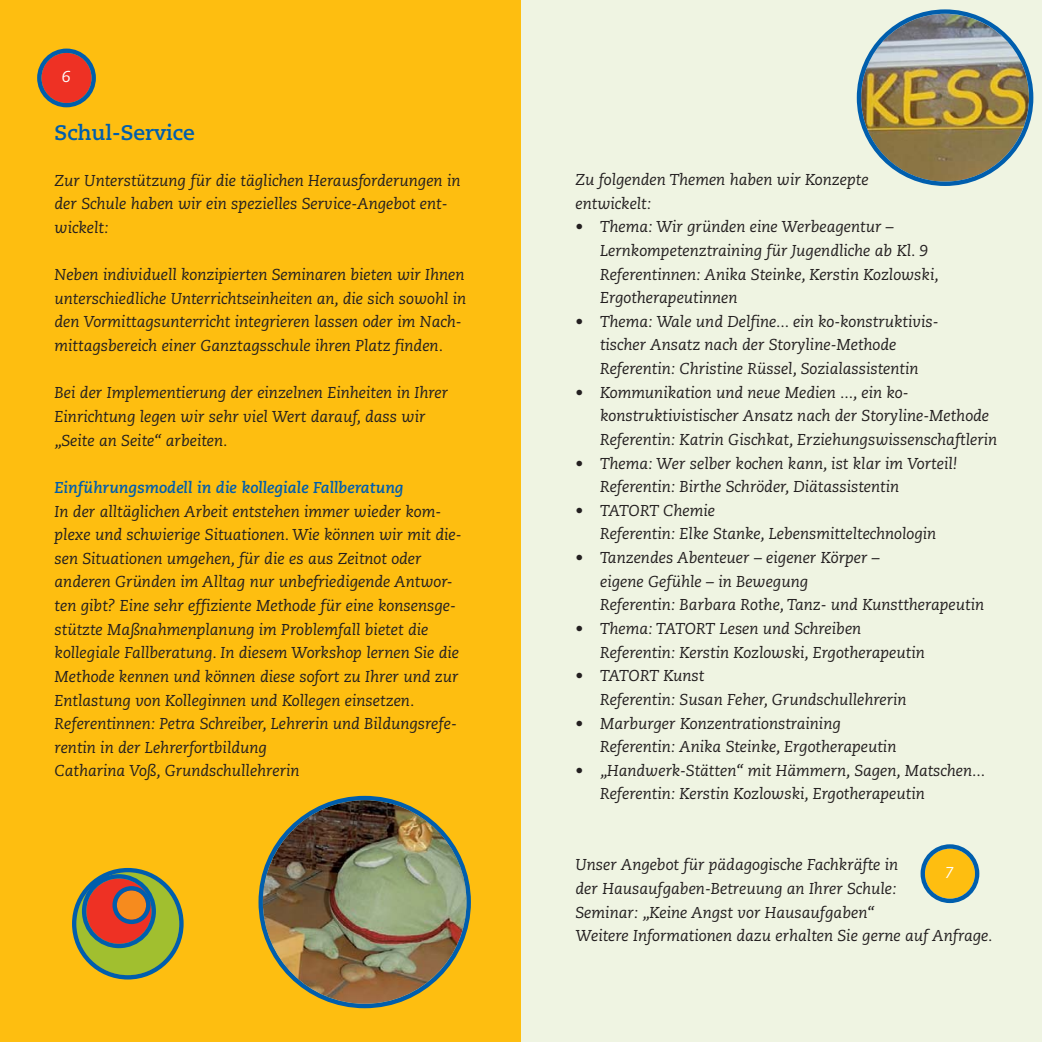
<style>
.page{position:relative;width:1042px;height:1042px;background:#fff}
.page>*{position:absolute;margin:0;border:0;box-sizing:border-box;transform-origin:0 0}
.t1{font:700 21px "Caecilia";color:#005ead}
.t2{font:italic 15.75px/23.6px "Caecilia";color:#231f20}
.t3{font:italic 700 15.75px "Caecilia";color:#005ead}
.t4{font:italic 15.75px "Caecilia";color:#fff}
</style>
<div class="page">
<div style="left:0;top:0;width:521px;height:1042px;background:#febe10"></div>
<div style="left:521px;top:0;width:521px;height:1042px;background:#eff4e2"></div>
<svg style="left:37px;top:49px;width:59px;height:58px"></svg>
<svg style="left:72px;top:868px;width:112px;height:111px"></svg>
<img style="left:258px;top:796px;width:213px;height:212px">
<img style="left:857px;top:9px;width:176px;height:177px">
<svg style="left:920px;top:844px;width:59px;height:59px"></svg>
<p class="t4" style="left:62px;top:70px;width:10px">6</p>
<h1 class="t1" style="left:55px;top:124px;width:142px">Schul-Service</h1>
<p class="t2" style="left:55px;top:170px;width:407px">Zur Unterstützung für die täglichen Herausforderungen in der Schule haben wir ein spezielles Service-Angebot ent&shy;wickelt:</p>
<p class="t2" style="left:55px;top:264px;width:413px">Neben individuell konzipierten Seminaren bieten wir Ihnen unterschiedliche Unterrichtseinheiten an, die sich sowohl in den Vormittagsunterricht integrieren lassen oder im Nach&shy;mittagsbereich einer Ganztagsschule ihren Platz finden.</p>
<p class="t2" style="left:55px;top:382px;width:395px">Bei der Implementierung der einzelnen Einheiten in Ihrer<br>Einrichtung legen wir sehr viel Wert darauf, dass wir „Seite an Seite“ arbeiten.</p>
<p class="t3" style="left:55px;top:481px;width:351px">Einführungsmodell in die kollegiale Fallberatung</p>
<p class="t2" style="left:55px;top:501px;width:408px">In der alltäglichen Arbeit entstehen immer wieder kom&shy;plexe und schwierige Situationen. Wie können wir mit die&shy;sen Situationen umgehen, für die es aus Zeitnot oder anderen Gründen im Alltag nur unbefriedigende Antwor&shy;ten gibt? Eine sehr effiziente Methode für eine konsensge&shy;stützte Maßnahmenplanung im Problemfall bietet die kollegiale Fallberatung. In diesem Workshop lernen Sie die Methode kennen und können diese sofort zu Ihrer und zur Entlastung von Kolleginnen und Kollegen einsetzen.<br>Referentinnen: Petra Schreiber, Lehrerin und Bildungsrefe&shy;rentin in der Lehrerfortbildung<br>Catharina Voß, Grundschullehrerin</p>
<p class="t2" style="left:575px;top:169px;width:295px">Zu folgenden Themen haben wir Konzepte entwickelt:</p>
<p class="t2" style="left:600px;top:216px;width:340px;text-indent:-25px">• Thema: Wir gründen eine Werbeagentur – Lernkompetenztraining für Jugendliche ab Kl. 9<br>Referentinnen: Anika Steinke, Kerstin Kozlowski, Ergotherapeutinnen</p>
<p class="t2" style="left:600px;top:311px;width:340px;text-indent:-25px">• Thema: Wale und Delfine... ein ko-konstruk tivis - tischer Ansatz nach der Storyline-Methode<br>Referentin: Christine Rüssel, Sozialassistentin</p>
<p class="t2" style="left:600px;top:382px;width:399px;text-indent:-25px">• Kommunikation und neue Medien ..., ein ko-<br>konstruk tivistischer Ansatz nach der Storyline-Methode<br>Referentin: Katrin Gischkat, Erziehungswissen schaftlerin</p>
<p class="t2" style="left:600px;top:453px;width:359px;text-indent:-25px">• Thema: Wer selber kochen kann, ist klar im Vorteil!<br>Referentin: Birthe Schröder, Diätassistentin</p>
<p class="t2" style="left:600px;top:500px;width:338px;text-indent:-25px">• TATORT Chemie<br>Referentin: Elke Stanke, Lebensmitteltechnologin</p>
<p class="t2" style="left:600px;top:547px;width:386px;text-indent:-25px">• Tanzendes Abenteuer – eigener Körper –<br>eigene Gefühle – in Bewegung<br>Referentin: Barbara Rothe, Tanz- und Kunsttherapeutin</p>
<p class="t2" style="left:600px;top:618px;width:326px;text-indent:-25px">• Thema: TATORT Lesen und Schreiben<br>Referentin: Kerstin Kozlowski, Ergotherapeutin</p>
<p class="t2" style="left:600px;top:665px;width:308px;text-indent:-25px">• TATORT Kunst<br>Referentin: Susan Feher, Grundschullehrerin</p>
<p class="t2" style="left:600px;top:712px;width:298px;text-indent:-25px">• Marburger Konzentrationstraining<br>Referentin: Anika Steinke, Ergotherapeutin</p>
<p class="t2" style="left:600px;top:760px;width:387px;text-indent:-25px">• „Handwerk-Stätten“ mit Hämmern, Sagen, Matschen...<br>Referentin: Kerstin Kozlowski, Ergotherapeutin</p>
<p class="t2" style="left:575px;top:854px;width:418px">Unser Angebot für pädagogische Fachkräfte in<br>der Hausaufgaben-Betreuung an Ihrer Schule:<br>Seminar: „Keine Angst vor Hausaufgaben“<br>Weitere Informationen dazu erhalten Sie gerne auf Anfrage.</p>
<p class="t4" style="left:945px;top:866px;width:10px">7</p>
</div>
